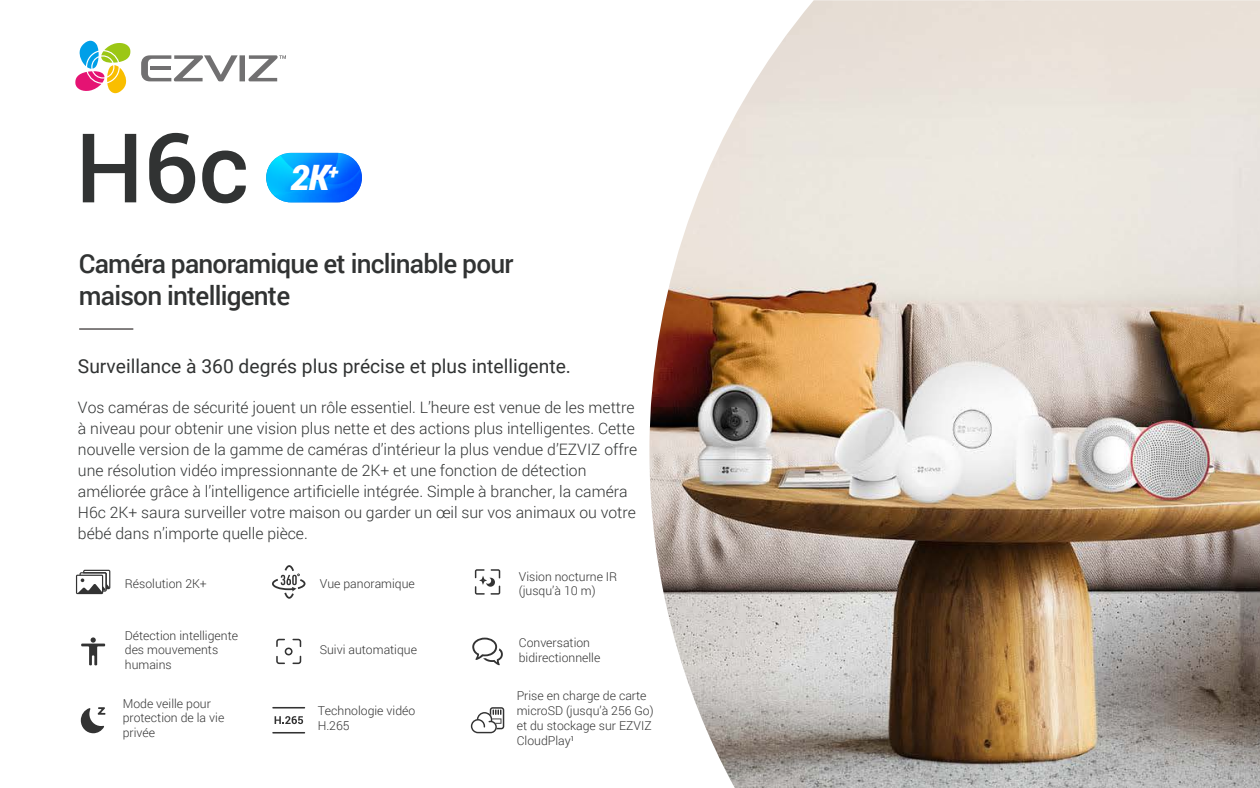
<style>
.page{position:relative;width:1260px;height:788px;background:#fff}
.page>*{position:absolute;margin:0;border:0;box-sizing:border-box;transform-origin:0 0}
.t1{font:500 96.25px "Roboto";color:#313333}
.t2{font:italic 900 35px "Roboto";color:#fff}
.t3{font:500 26.25px/31.5px "Roboto";letter-spacing:-.03em;color:#313333}
.t4{font:italic 900 20.39px "Roboto";color:#fff}
.t5{font:19.25px "Roboto";color:#313333}
.t6{font:300 15.75px/21px "Roboto";color:#313333}
.t7{font:300 12.25px/14.7px "Roboto";color:#333}
</style>
<div class="page">
<svg style="left:75px;top:41px;width:56px;height:52px"></svg>
<svg style="left:141px;top:55px;width:145px;height:26px"></svg>
<img style="left:649px;top:0;width:611px;height:788px">
<svg style="left:472px;top:637px;width:31px;height:28px"></svg>
<svg style="left:272px;top:565px;width:34px;height:33px"></svg>
<svg style="left:276px;top:638px;width:25px;height:26px"></svg>
<svg style="left:475px;top:569px;width:25px;height:25px"></svg>
<svg style="left:81px;top:707px;width:24px;height:26px"></svg>
<svg style="left:471px;top:707px;width:33px;height:26px"></svg>
<svg style="left:76px;top:569px;width:34px;height:25px"></svg>
<svg style="left:81px;top:637px;width:24px;height:28px"></svg>
<svg style="left:275px;top:716px;width:28px;height:8px"></svg>
<hr style="left:272px;top:707px;width:33px;height:1px;background:#333">
<hr style="left:272px;top:732px;width:33px;height:1px;background:#333">
<img style="left:266px;top:153px;width:96px;height:49px;border-radius:25px">
<hr style="left:79px;top:328px;width:54px;height:1px;background:#070001">
<h1 class="t1" style="left:75px;top:100px;width:175px">H6c</h1>
<h2 class="t2" style="left:290px;top:153px;width:40px">2K</h2>
<p class="t4" style="left:328px;top:157px;width:12px">+</p>
<h3 class="t3" style="left:79px;top:247px;width:436px">Caméra panoramique et inclinable pour maison intelligente</h3>
<p class="t5" style="left:78px;top:352px;width:495px">Surveillance à 360 degrés plus précise et plus intelligente.</p>
<p class="t6" style="left:78px;top:396px;width:561px">Vos caméras de sécurité jouent un rôle essentiel. L’heure est venue de les mettre à niveau pour obtenir une vision plus nette et des actions plus intelligentes. Cette nouvelle version de la gamme de caméras d’intérieur la plus vendue d’EZVIZ offre une résolution vidéo impressionnante de 2K+ et une fonction de détection améliorée grâce à l’intelligence artificielle intégrée. Simple à brancher, la caméra H6c 2K+ saura surveiller votre maison ou garder un œil sur vos animaux ou votre bébé dans n’importe quelle pièce.</p>
<p class="t7" style="left:125px;top:575px;width:84px">Résolution 2K+</p>
<p class="t7" style="left:519px;top:568px;width:100px">Vision nocturne IR (jusqu’à 10 m)</p>
<p class="t7" style="left:519px;top:634px;width:83px">Conversation bidirectionnelle</p>
<p class="t7" style="left:517px;top:688px;width:138px">Prise en charge de carte microSD (jusqu’à 256 Go) et du stockage sur EZVIZ<br>CloudPlay¹</p>
<p class="t7" style="left:320px;top:575px;width:97px">Vue panoramique</p>
<p class="t7" style="left:125px;top:627px;width:115px">Détection intelligente des mouvements humains</p>
<p class="t7" style="left:123px;top:695px;width:103px">Mode veille pour protection de la vie privée</p>
<p class="t7" style="left:320px;top:642px;width:99px">Suivi automatique</p>
<p class="t7" style="left:318px;top:703px;width:99px">Technologie vidéo<br>H.265</p>
</div>
